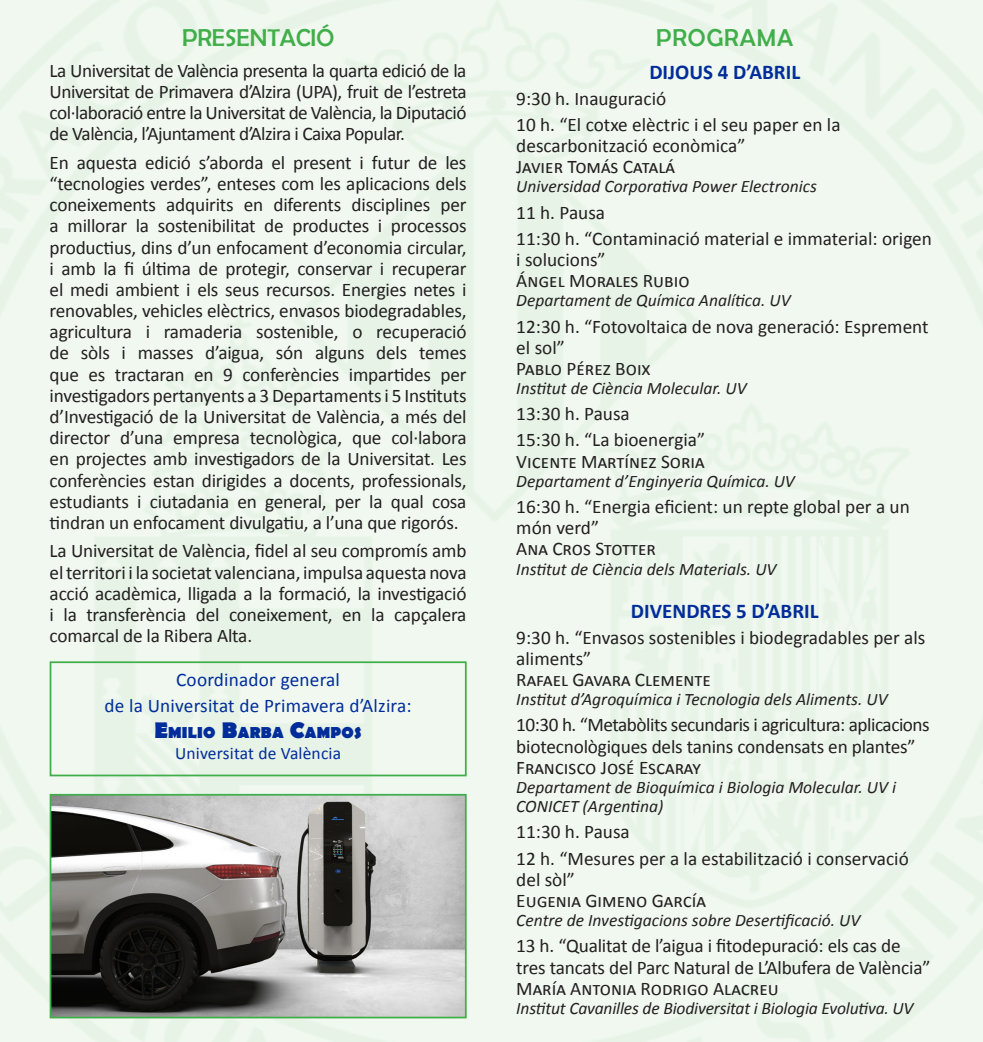
<style>
.page{position:relative;width:983px;height:1042px;background:#fff}
.page>*{position:absolute;margin:0;border:0;box-sizing:border-box;transform-origin:0 0}
.t1{font:24.5px "Berlin Sans FB";color:#40ae49}
.t2{font:24.5px "Berlin Sans FB";letter-spacing:.04em;color:#40ae49}
.t3{font:700 21px "Calibri";color:#012d9a}
.t4{font:19.25px/21.2px "Calibri";color:#231f20}
.t5{font:19.25px "Calibri";letter-spacing:.01em;color:#012d9a}
.t6{font:italic 17.5px/19.2px "Calibri";color:#231f20}
.t7{font:17.5px "Calibri";letter-spacing:.01em;color:#012d9a}
.t8{font:700 15.92px "Berlin Sans FB";letter-spacing:.015em;color:#012d9a}
.s1{font-size:22.75px}
</style>
<div class="page">
<img style="left:53px;top:797px;width:410px;height:218px">
<div style="left:50px;top:794px;width:416px;height:224px;border:2px solid #40ae49"></div>
<div style="left:50px;top:661px;width:416px;height:115px;border:2px solid #40ae49"></div>
<p class="t1" style="left:182px;top:24px;width:154px">PRESENTACIÓ</p>
<p class="t4" style="left:50px;top:60px;width:418px;text-align:justify">La Universitat de València presenta la quarta edició de la Universitat de Primavera d’Alzira (UPA), fruit de l’estreta col·laboració entre la Universitat de València, la Diputació de València, l’Ajuntament d’Alzira i Caixa Popular.</p>
<p class="t4" style="left:50px;top:152px;width:418px;text-align:justify">En aquesta edició s’aborda el present i futur de les “tecnologies verdes”, enteses com les aplicacions dels coneixements adquirits en diferents disciplines per a millorar la sostenibilitat de productes i processos productius, dins d’un enfocament d’economia circular, i amb la fi última de protegir, conservar i recuperar el medi ambient i els seus recursos. Energies netes i renovables, vehicles elèctrics, envasos biodegradables, agricultura i ramaderia sostenible, o recuperació de sòls i masses d’aigua, són alguns dels temes que es tractaran en 9 conferències impartides per investigadors pertanyents a 3 Departaments i 5 Instituts d’Investigació de la Universitat de València, a més del director d’una empresa tecnològica, que col·labora en projectes amb investigadors de la Universitat. Les conferències estan dirigides a docents, professionals, estudiants i ciutadania en general, per la qual cosa tindran un enfocament divulgatiu, a l’una que rigorós.</p>
<p class="t4" style="left:50px;top:540px;width:418px;text-align:justify">La Universitat de València, fidel al seu compromís amb el territori i la societat valenciana, impulsa aquesta nova acció acadèmica, lligada a la formació, la investigació i la transferència del coneixement, en la capçalera comarcal de la Ribera Alta.</p>
<p class="t5" style="left:176px;top:667px;width:165px">Coordinador general</p>
<p class="t5" style="left:104px;top:693px;width:308px">de la Universitat de Primavera d’Alzira:</p>
<p class="t8" style="left:154px;top:723px;width:209px"><span class="s1">E</span>MILIO <span class="s1">B</span>ARBA <span class="s1">C</span>AMPOS</p>
<p class="t7" style="left:175px;top:741px;width:167px">Universitat de València</p>
<p class="t2" style="left:656px;top:24px;width:139px">PROGRAMA</p>
<p class="t3" style="left:649px;top:58px;width:152px">DIJOUS 4 D’ABRIL</p>
<p class="t4" style="left:516px;top:88px;width:151px">9:30 h. Inauguració</p>
<p class="t4" style="left:516px;top:114px;width:325px">10 h. “El cotxe elèctric i el seu paper en la descarbonització econòmica”</p>
<p class="t4" style="left:516px;top:156px;width:160px">Javier Tomás Catalá</p>
<p class="t6" style="left:516px;top:176px;width:302px">Universidad Corporativa Power Electronics</p>
<p class="t4" style="left:516px;top:202px;width:90px">11 h. Pausa</p>
<p class="t4" style="left:516px;top:228px;width:417px">11:30 h. “Contaminació material e immaterial: origen i solucions”</p>
<p class="t4" style="left:516px;top:270px;width:175px">Ángel Morales Rubio</p>
<p class="t6" style="left:516px;top:290px;width:276px">Departament de Química Analítica. UV</p>
<p class="t4" style="left:516px;top:316px;width:414px">12:30 h. “Fotovoltaica de nova generació: Esprement el sol”</p>
<p class="t4" style="left:516px;top:358px;width:136px">Pablo Pérez Boix</p>
<p class="t6" style="left:516px;top:378px;width:232px">Institut de Ciència Molecular. UV</p>
<p class="t4" style="left:516px;top:403px;width:115px">13:30 h. Pausa</p>
<p class="t4" style="left:516px;top:429px;width:190px">15:30 h. “La bioenergia”</p>
<p class="t4" style="left:516px;top:451px;width:190px">Vicente Martínez Soria</p>
<p class="t6" style="left:516px;top:471px;width:280px">Departament d’Enginyeria Química. UV</p>
<p class="t4" style="left:516px;top:496px;width:395px">16:30 h. “Energia eficient: un repte global per a un món verd”</p>
<p class="t4" style="left:516px;top:538px;width:141px">Ana Cros Stotter</p>
<p class="t6" style="left:516px;top:558px;width:262px">Institut de Ciència dels Materials. UV</p>
<p class="t3" style="left:630px;top:597px;width:189px">DIVENDRES 5 D’ABRIL</p>
<p class="t4" style="left:516px;top:627px;width:410px">9:30 h. “Envasos sostenibles i biodegradables per als aliments”</p>
<p class="t4" style="left:516px;top:669px;width:196px">Rafael Gavara Clemente</p>
<p class="t6" style="left:516px;top:689px;width:373px">Institut d’Agroquímica i Tecnologia dels Aliments. UV</p>
<p class="t4" style="left:516px;top:714px;width:415px">10:30 h. “Metabòlits secundaris i agricultura: aplicacions biotecnològiques dels tanins condensats en plantes”</p>
<p class="t4" style="left:516px;top:757px;width:186px">Francisco José Escaray</p>
<p class="t6" style="left:516px;top:777px;width:381px">Departament de Bioquímica i Biologia Molecular. UV i<br>CONICET (Argentina)</p>
<p class="t4" style="left:516px;top:821px;width:115px">11:30 h. Pausa</p>
<p class="t4" style="left:516px;top:847px;width:394px">12 h. “Mesures per a la estabilització i conservació del sòl”</p>
<p class="t4" style="left:516px;top:890px;width:191px">Eugenia Gimeno García</p>
<p class="t6" style="left:516px;top:910px;width:345px">Centre de Investigacions sobre Desertificació. UV</p>
<p class="t4" style="left:516px;top:935px;width:415px">13 h. “Qualitat de l’aigua i fitodepuració: els cas de tres tancats del Parc Natural de L’Albufera de València”</p>
<p class="t4" style="left:516px;top:978px;width:264px">María Antonia Rodrigo Alacreu</p>
<p class="t6" style="left:516px;top:998px;width:398px">Institut Cavanilles de Biodiversitat i Biologia Evolutiva. UV</p>
</div>
